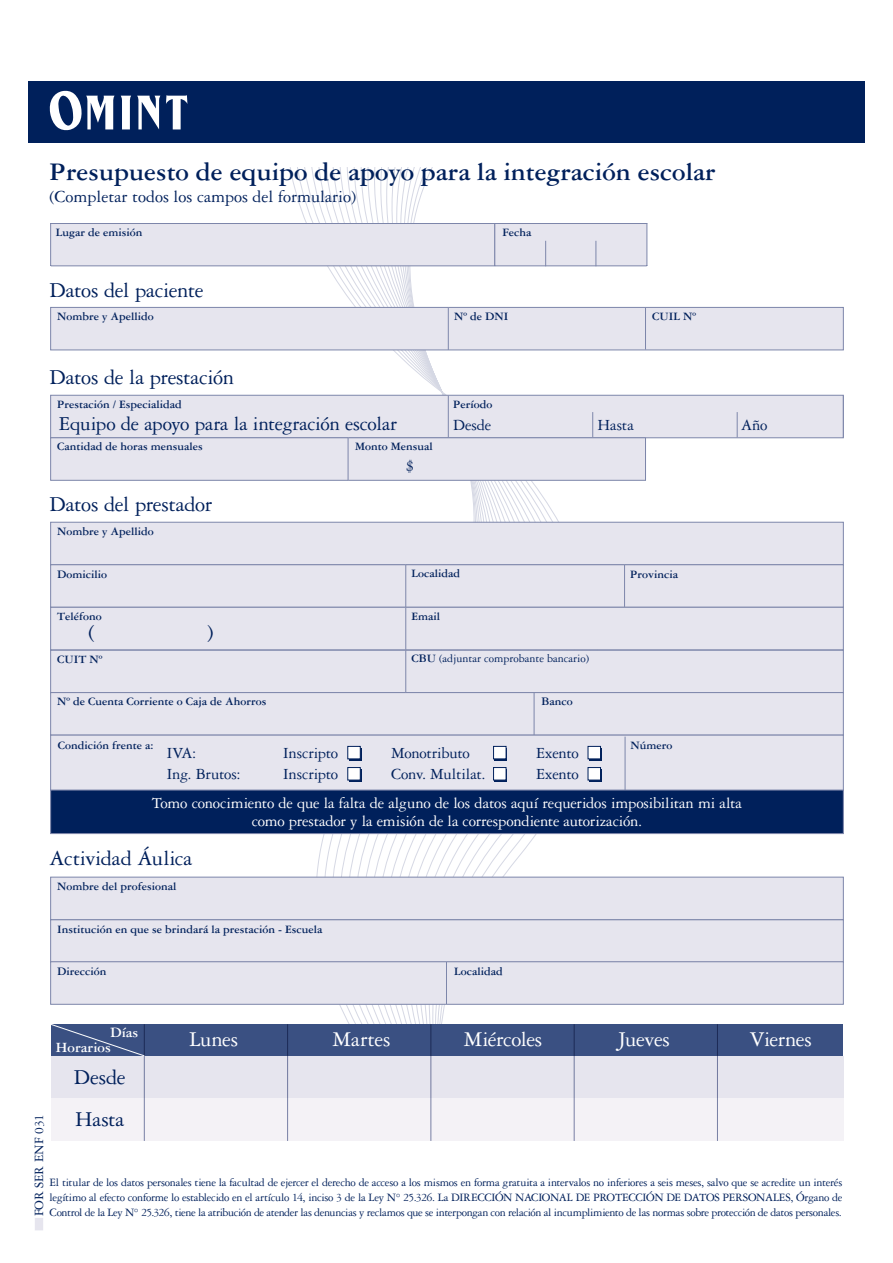
<style>
.page{position:relative;width:893px;height:1263px;background:#fff}
.page>*{position:absolute;margin:0;border:0;box-sizing:border-box;transform-origin:0 0}
.t1{font:700 27px "Garamond Three";color:#00205b}
.t2{font:22.5px/42px "Garamond Three";letter-spacing:-.015em;color:#00205b}
.t3{font:22.35px "Garamond Three";letter-spacing:-.02em;color:#fff}
.t4{font:21px "Garamond Three";letter-spacing:-.015em;color:#00205b}
.t5{font:18px "Garamond Three";color:#00205b}
.t6{font:16.5px/18px "Garamond Three";letter-spacing:-.015em;color:#fff;text-align:center}
.t7{font:16.5px "Garamond Three";letter-spacing:-.01em;color:#00205b}
.t8{font:700 15px/14.9px "Garamond Three";color:#fff}
.t9{font:13.5px "Garamond Three";letter-spacing:-.01em;color:#00205b}
.t10{font:12px/15px "Garamond Three";letter-spacing:-.02em;color:#00205b;text-align:justify}
.t11{font:700 12px "Garamond Three";color:#00205b}
.t12{font:12px "Garamond Three";color:#00205b}
.s1{font-weight:700}
</style>
<div class="page">
<svg style="left:262px;top:392px;width:256px;height:632px"></svg>
<div style="left:50px;top:919px;width:794px;height:43px;background:#e6e5ee"></div>
<div style="left:50px;top:307px;width:794px;height:43px;background:#e6e5ee;border:1px solid #7d86aa"></div>
<div style="left:50px;top:395px;width:794px;height:43px;background:#e6e5ee;border:1px solid #7d86aa"></div>
<svg style="left:592px;top:412px;width:1px;height:25px"></svg>
<svg style="left:737px;top:412px;width:1px;height:26px"></svg>
<hr style="left:843px;top:395px;width:1px;height:43px;background:#7d86aa">
<div style="left:50px;top:522px;width:794px;height:43px;background:#e6e5ee;border:1px solid #7d86aa"></div>
<div style="left:50px;top:877px;width:794px;height:43px;background:#e6e5ee;border:1px solid #7d86aa"></div>
<div style="left:50px;top:961px;width:794px;height:44px;background:#e6e5ee;border:1px solid #7d86aa"></div>
<div style="left:50px;top:650px;width:794px;height:43px;background:#e6e5ee;border:1px solid #7d86aa"></div>
<div style="left:50px;top:564px;width:794px;height:44px;background:#e6e5ee;border:1px solid #7d86aa"></div>
<hr style="left:405px;top:565px;width:1px;height:42px;background:#7d86aa">
<hr style="left:624px;top:565px;width:1px;height:42px;background:#7d86aa">
<div style="left:50px;top:607px;width:794px;height:43px;background:#e6e5ee;border:1px solid #7d86aa"></div>
<div style="left:50px;top:692px;width:794px;height:43px;background:#e6e5ee;border:1px solid #7d86aa"></div>
<hr style="left:405px;top:607px;width:1px;height:43px;background:#7d86aa">
<hr style="left:405px;top:650px;width:1px;height:43px;background:#7d86aa">
<hr style="left:446px;top:962px;width:1px;height:42px;background:#7d86aa">
<div style="left:50px;top:437px;width:596px;height:44px;background:#e6e5ee;border:1px solid #7d86aa"></div>
<hr style="left:348px;top:438px;width:1px;height:42px;background:#7d86aa">
<hr style="left:448px;top:395px;width:1px;height:43px;background:#7d86aa">
<hr style="left:645px;top:438px;width:1px;height:42px;background:#7d86aa">
<div style="left:28px;top:81px;width:837px;height:62px;background:#00205b"></div>
<svg style="left:49px;top:90px;width:66px;height:41px"></svg>
<svg style="left:121px;top:96px;width:10px;height:33px"></svg>
<svg style="left:137px;top:96px;width:23px;height:33px"></svg>
<svg style="left:166px;top:95px;width:21px;height:34px"></svg>
<svg style="left:50px;top:167px;width:598px;height:225px"></svg>
<div style="left:144px;top:1024px;width:699px;height:32px;background:#3a5082"></div>
<div style="left:51px;top:1056px;width:792px;height:42px;background:#e6e5ee"></div>
<div style="left:51px;top:1098px;width:792px;height:43px;background:#f4f2f6"></div>
<hr style="left:717px;top:1024px;width:1px;height:117px;background:#7d86aa">
<hr style="left:574px;top:1024px;width:1px;height:117px;background:#7d86aa">
<hr style="left:431px;top:1024px;width:1px;height:117px;background:#7d86aa">
<hr style="left:287px;top:1024px;width:1px;height:117px;background:#7d86aa">
<hr style="left:144px;top:1024px;width:1px;height:117px;background:#7d86aa">
<hr style="left:534px;top:693px;width:1px;height:42px;background:#7d86aa">
<svg style="left:51px;top:1024px;width:94px;height:33px;background:#455988"></svg>
<div style="left:50px;top:735px;width:794px;height:56px;background:#e6e5ee;border:1px solid #7d86aa"></div>
<hr style="left:625px;top:737px;width:1px;height:53px;background:#7d86aa">
<div style="left:349px;top:748px;width:12px;height:12px;background:#00205b"></div>
<div style="left:347px;top:746px;width:14px;height:13px;background:#fff;border:1px solid #00205b"></div>
<div style="left:349px;top:769px;width:12px;height:12px;background:#07265f"></div>
<div style="left:347px;top:767px;width:14px;height:13px;background:#fff;border:1px solid #00205b"></div>
<div style="left:495px;top:748px;width:12px;height:12px;background:#00205b"></div>
<div style="left:493px;top:746px;width:13px;height:13px;background:#fff;border:1px solid #00205b"></div>
<div style="left:495px;top:769px;width:12px;height:12px;background:#07265f"></div>
<div style="left:493px;top:767px;width:13px;height:13px;background:#fff;border:1px solid #00205b"></div>
<div style="left:589px;top:748px;width:13px;height:12px;background:#00205b"></div>
<div style="left:588px;top:746px;width:13px;height:13px;background:#fff;border:1px solid #00205b"></div>
<div style="left:589px;top:769px;width:13px;height:12px;background:#00205b"></div>
<div style="left:588px;top:767px;width:13px;height:13px;background:#fff;border:1px solid #00205b"></div>
<div style="left:50px;top:790px;width:794px;height:44px;background:#00205b;border:1px solid #7d86aa"></div>
<svg style="left:35px;top:1218px;width:8px;height:12px"></svg>
<h1 class="t1" style="left:50px;top:157px;width:667px">Presupuesto de equipo de apoyo para la integración escolar</h1>
<h3 class="t5" style="left:50px;top:186px;width:308px">(Completar todos los campos del formulario)</h3>
<p class="t11" style="left:56px;top:225px;width:88px">Lugar de emisión</p>
<p class="t11" style="left:502px;top:226px;width:30px">Fecha</p>
<h2 class="t2" style="left:50px;top:269px;width:155px">Datos del paciente</h2>
<p class="t11" style="left:57px;top:310px;width:98px">Nombre y Apellido</p>
<h2 class="t2" style="left:50px;top:356px;width:186px">Datos de la prestación</h2>
<p class="t11" style="left:57px;top:398px;width:126px">Prestación / Especialidad</p>
<h3 class="t4" style="left:59px;top:412px;width:340px">Equipo de apoyo para la integración escolar</h3>
<p class="t11" style="left:57px;top:439px;width:147px">Cantidad de horas mensuales</p>
<p class="t11" style="left:355px;top:439px;width:79px">Monto Mensual</p>
<h3 class="t7" style="left:406px;top:457px;width:10px">$</h3>
<h2 class="t2" style="left:50px;top:483px;width:164px">Datos del prestador</h2>
<p class="t11" style="left:57px;top:525px;width:98px">Nombre y Apellido</p>
<p class="t11" style="left:454px;top:310px;width:56px">Nº de DNI</p>
<p class="t11" style="left:652px;top:310px;width:45px">CUIL Nº</p>
<p class="t11" style="left:453px;top:398px;width:41px">Período</p>
<h3 class="t7" style="left:453px;top:416px;width:40px">Desde</h3>
<h3 class="t7" style="left:597px;top:416px;width:38px">Hasta</h3>
<h3 class="t7" style="left:741px;top:416px;width:28px">Año</h3>
<p class="t11" style="left:57px;top:567px;width:52px">Domicilio</p>
<p class="t11" style="left:412px;top:567px;width:50px">Localidad</p>
<p class="t11" style="left:630px;top:567px;width:49px">Provincia</p>
<p class="t11" style="left:57px;top:610px;width:46px">Teléfono</p>
<p class="t11" style="left:412px;top:610px;width:30px">Email</p>
<h2 class="t2" style="left:88px;top:611px;width:8px">(</h2>
<h2 class="t2" style="left:207px;top:611px;width:8px">)</h2>
<p class="t11" style="left:57px;top:653px;width:47px">CUIT Nº</p>
<p class="t12" style="left:412px;top:651px;width:179px"><span class="s1">CBU</span> (adjuntar comprobante bancario)</p>
<p class="t11" style="left:57px;top:694px;width:211px">Nº de Cuenta Corriente o Caja de Ahorros</p>
<p class="t11" style="left:541px;top:694px;width:33px">Banco</p>
<p class="t11" style="left:58px;top:739px;width:97px">Condición frente a:</p>
<p class="t11" style="left:630px;top:739px;width:43px">Número</p>
<h3 class="t7" style="left:167px;top:744px;width:31px">IVA:</h3>
<h3 class="t7" style="left:283px;top:744px;width:57px">Inscripto</h3>
<h3 class="t7" style="left:391px;top:744px;width:80px">Monotributo</h3>
<h3 class="t7" style="left:536px;top:744px;width:44px">Exento</h3>
<h3 class="t7" style="left:167px;top:765px;width:75px">Ing. Brutos:</h3>
<h3 class="t7" style="left:283px;top:765px;width:57px">Inscripto</h3>
<h3 class="t7" style="left:391px;top:765px;width:96px">Conv. Multilat.</h3>
<h3 class="t7" style="left:536px;top:765px;width:44px">Exento</h3>
<h3 class="t6" style="left:152px;top:794px;width:591px">Tomo conocimiento de que la falta de alguno de los datos aquí requeridos imposibilitan mi alta como prestador y la emisión de la correspondiente autorización.</h3>
<h2 class="t2" style="left:50px;top:837px;width:144px">Actividad Áulica</h2>
<p class="t11" style="left:57px;top:880px;width:121px">Nombre del profesional</p>
<p class="t11" style="left:57px;top:922px;width:267px">Institución en que se brindará la prestación - Escuela</p>
<p class="t11" style="left:57px;top:964px;width:51px">Dirección</p>
<p class="t11" style="left:454px;top:964px;width:50px">Localidad</p>
<p class="t8" style="left:56px;top:1025px;width:84px;text-indent:54px">Días<br>Horarios</p>
<h3 class="t3" style="left:190px;top:1027px;width:50px">Lunes</h3>
<h3 class="t3" style="left:333px;top:1027px;width:59px">Martes</h3>
<h3 class="t3" style="left:464px;top:1027px;width:80px">Miércoles</h3>
<h3 class="t3" style="left:617px;top:1027px;width:54px">Jueves</h3>
<h3 class="t3" style="left:750px;top:1027px;width:64px">Viernes</h3>
<h2 class="t2" style="left:74px;top:1055px;width:53px">Desde<br>Hasta</h2>
<p class="t9" style="left:32px;top:1216px;width:104px;rotate:-90deg">FOR SER ENF 031</p>
<p class="t10" style="left:50px;top:1174px;width:794px">El titular de los datos personales tiene la facultad de ejercer el derecho de acceso a los mismos en forma gratuita a intervalos no inferiores a seis meses, salvo que se acredite un interés legítimo al efecto conforme lo establecido en el artículo 14, inciso 3 de la Ley N° 25.326. La DIRECCIÓN NACIONAL DE PROTECCIÓN DE DATOS PERSONALES, Órgano de Control de la Ley N° 25.326, tiene la atribución de atender las denuncias y reclamos que se interpongan con relación al incumplimiento de las normas sobre protección de datos personales.</p>
</div>
